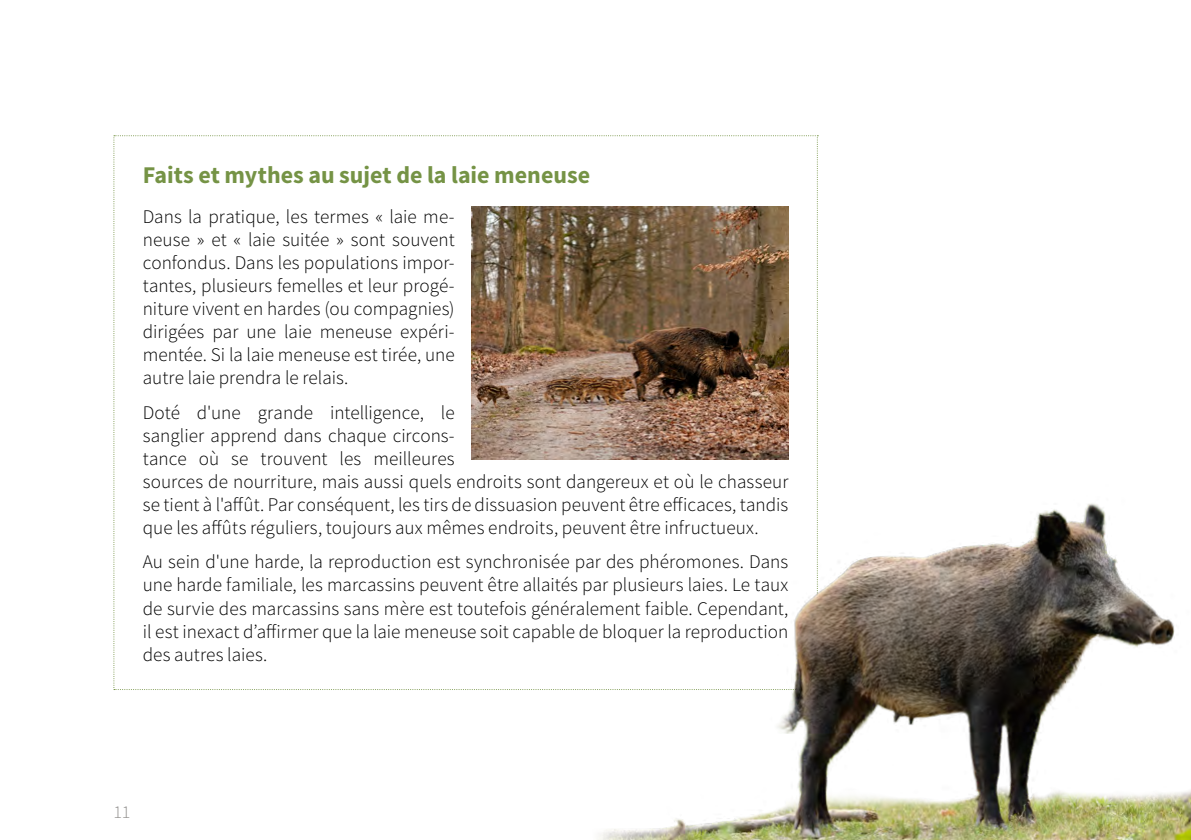
<style>
.page{position:relative;width:1191px;height:840px;background:#fff}
.page>*{position:absolute;margin:0;border:0;box-sizing:border-box;transform-origin:0 0}
.t1{font:700 24px "Source Sans Pro";color:#759345}
.t2{font:300 19.2px/23px "Source Sans Pro";letter-spacing:.005em;color:#000;text-align:justify}
.t3{font:300 18px "Source Sans Pro";color:#949290}
</style>
<div class="page">
<svg style="left:113px;top:135px;width:705px;height:553px"></svg>
<img style="left:472px;top:206px;width:316px;height:253px">
<img style="left:587px;top:482px;width:604px;height:357px">
<p class="t1" style="left:143px;top:158px;width:449px">Faits et mythes au sujet de la laie meneuse</p>
<p class="t2" style="left:143px;top:205px;width:313px">Dans la pratique, les termes « laie me&shy;neuse » et « laie suitée » sont souvent confondus. Dans les populations impor&shy;tantes, plusieurs femelles et leur progé&shy;niture vivent en hardes (ou compagnies) dirigées par une laie meneuse expéri&shy;mentée. Si la laie meneuse est tirée, une autre laie prendra le relais.</p>
<p class="t2" style="left:143px;top:400px;width:647px;text-align:left">Doté d'une grande intelligence, le<br>sanglier apprend dans chaque circons-<br>tance où se trouvent les meilleures<br>sources de nourriture, mais aussi quels endroits sont dangereux et où le chasseur se tient à l'affût. Par conséquent, les tirs de dissuasion peuvent être efficaces, tandis que les affûts réguliers, toujours aux mêmes endroits, peuvent être infructueux.</p>
<p class="t2" style="left:143px;top:550px;width:647px">Au sein d'une harde, la reproduction est synchronisée par des phéromones. Dans une harde familiale, les marcassins peuvent être allaités par plusieurs laies. Le taux de survie des marcassins sans mère est toutefois généralement faible. Cependant, il est inexact d’affirmer que la laie meneuse soit capable de bloquer la reproduction des autres laies.</p>
<p class="t3" style="left:113px;top:800px;width:19px">11</p>
</div>
